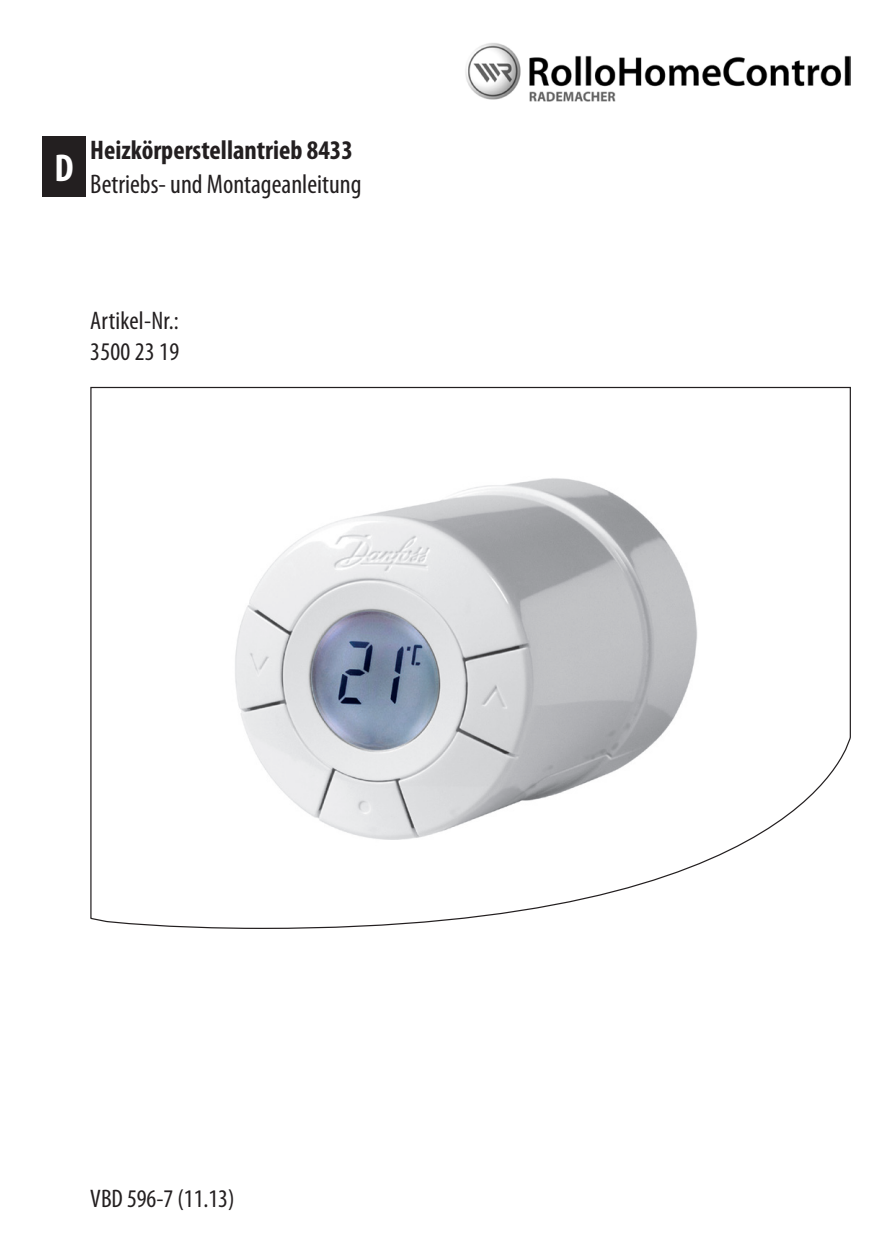
<style>
.page{position:relative;width:893px;height:1259px;background:#fff}
.page>*{position:absolute;margin:0;border:0;box-sizing:border-box;transform-origin:0 0}
.t1{font:700 condensed 39px "Myriad Pro";color:#fff}
.t2{font:condensed 27px "Myriad Pro";color:#231f20}
.t3{font:700 condensed 27px "Myriad Pro";color:#231f20}
.t4{font:condensed 25.5px/30.6px "Myriad Pro";letter-spacing:.01em;color:#231f20}
</style>
<div class="page">
<svg style="left:90px;top:386px;width:761px;height:543px"></svg>
<img style="left:128px;top:407px;width:680px;height:489px">
<img style="left:465px;top:43px;width:385px;height:58px">
<div style="left:42px;top:136px;width:44px;height:60px;background:#231f20"></div>
<h1 class="t1" style="left:55px;top:143px;width:21px">D</h1>
<p class="t3" style="left:90px;top:134px;width:264px">Heizkörperstellantrieb 8433</p>
<p class="t2" style="left:90px;top:168px;width:273px">Betriebs- und Montageanleitung</p>
<p class="t4" style="left:90px;top:305px;width:90px">Artikel-Nr.:<br>3500 23 19</p>
<p class="t4" style="left:90px;top:1182px;width:146px">VBD 596-7 (11.13)</p>
</div>
